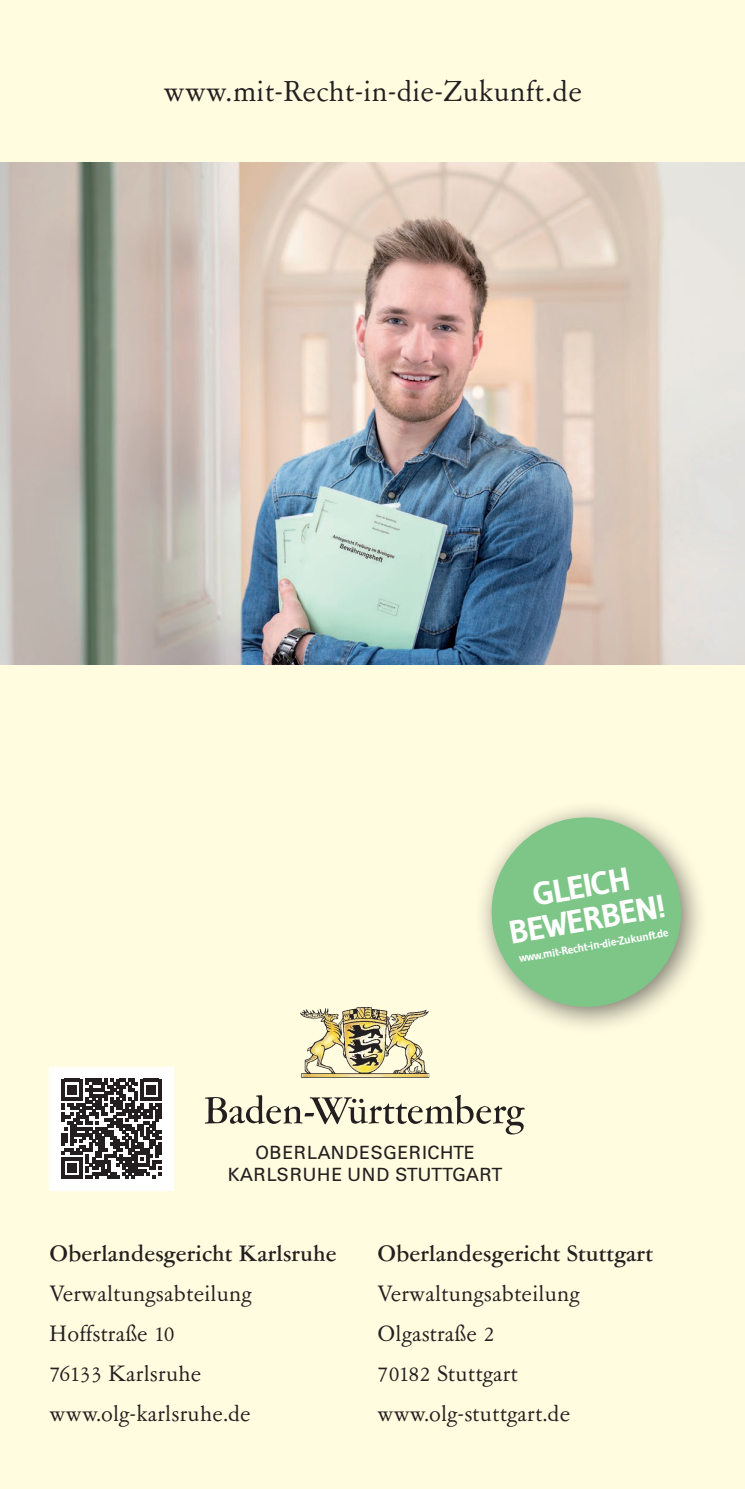
<style>
.page{position:relative;width:745px;height:1489px;background:#fff}
.page>*{position:absolute;margin:0;border:0;box-sizing:border-box;transform-origin:0 0}
.t1{font:32.5px "Garamont Amst SB";letter-spacing:.01em;color:#231f20}
.t2{font:700 32.5px/32.8px "Gudea";color:#fff;text-align:center}
.t3{font:25px "Garamont Amst SB";letter-spacing:.01em;color:#231f20}
.t4{font:500 25px "Garamont Amst SB";letter-spacing:.01em;color:#231f20}
.t5{font:18.75px/22.5px "Univers BQ";letter-spacing:.02em;color:#231f20;text-align:center}
.t6{font:700 11.5px "Gudea";color:#fff}
</style>
<div class="page">
<div style="left:0;top:0;width:744px;height:1488px;background:#fffce0"></div>
<img style="left:300px;top:1007px;width:130px;height:70px">
<svg style="left:205px;top:1095px;width:319px;height:39px"></svg>
<img style="left:0;top:162px;width:744px;height:503px">
<div style="left:473px;top:799px;width:236px;height:235px;background:#231f20;opacity:.62"></div>
<svg style="left:483px;top:809px;width:205px;height:205px"></svg>
<div style="left:50px;top:1066px;width:124px;height:124px;background:#fff"></div>
<svg style="left:62px;top:1078px;width:99px;height:100px"></svg>
<h1 class="t1" style="left:164px;top:75px;width:419px">www.mit-Recht-in-die-Zukunft.de</h1>
<h1 class="t2" style="left:500px;top:884px;width:159px;rotate:-10deg">GLEICH<br>BEWERBEN!</h1>
<p class="t6" style="left:517px;top:951px;width:153px;rotate:-10deg">www.mit-Recht-in-die-Zukunft.de</p>
<p class="t5" style="left:227px;top:1141px;width:276px">OBERLANDESGERICHTE<br>KARLSRUHE UND STUTTGART</p>
<p class="t4" style="left:50px;top:1240px;width:288px">Oberlandesgericht Karlsruhe</p>
<p class="t4" style="left:377px;top:1240px;width:277px">Oberlandesgericht Stuttgart</p>
<p class="t3" style="left:50px;top:1281px;width:203px">Verwaltungsabteilung</p>
<p class="t3" style="left:377px;top:1281px;width:203px">Verwaltungsabteilung</p>
<p class="t3" style="left:50px;top:1321px;width:126px">Hoffstraße 10</p>
<p class="t3" style="left:377px;top:1321px;width:118px">Olgastraße 2</p>
<p class="t3" style="left:50px;top:1361px;width:153px">76133 Karlsruhe</p>
<p class="t3" style="left:377px;top:1361px;width:142px">70182 Stuttgart</p>
<p class="t3" style="left:50px;top:1401px;width:202px">www.olg-karlsruhe.de</p>
<p class="t3" style="left:377px;top:1401px;width:194px">www.olg-stuttgart.de</p>
</div>
